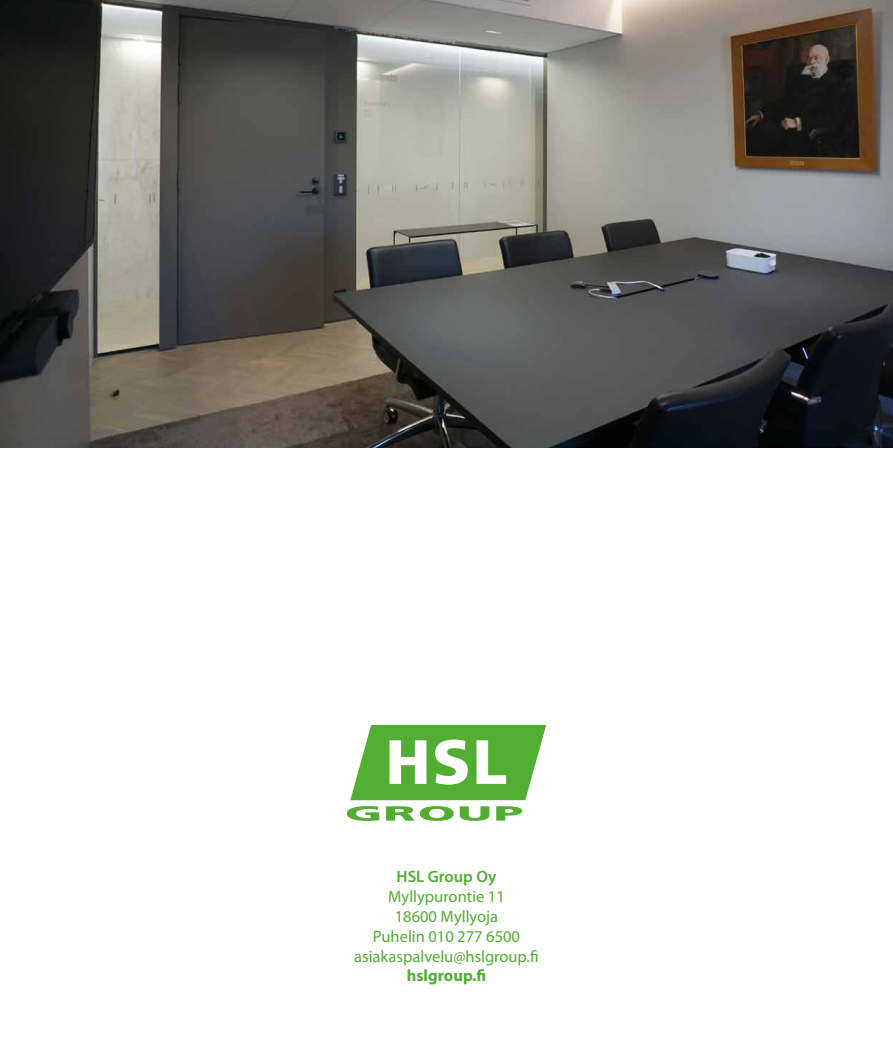
<style>
.page{position:relative;width:893px;height:1063px;background:#fff}
.page>*{position:absolute;margin:0;border:0;box-sizing:border-box;transform-origin:0 0}
.t1{font:16.5px/19.8px "Myriad Pro";color:#52ae32;text-align:center}
.t2{font:700 16.5px "Myriad Pro";color:#52ae32}
.t3{font:600 16.5px "Myriad Pro";color:#52ae32}
</style>
<div class="page">
<svg style="left:350px;top:725px;width:196px;height:75px"></svg>
<svg style="left:347px;top:806px;width:32px;height:15px"></svg>
<svg style="left:386px;top:806px;width:68px;height:15px"></svg>
<svg style="left:460px;top:806px;width:29px;height:15px"></svg>
<svg style="left:496px;top:806px;width:26px;height:15px"></svg>
<img style="left:0;top:0;width:893px;height:448px">
<p class="t3" style="left:397px;top:866px;width:101px">HSL Group Oy</p>
<p class="t1" style="left:354px;top:886px;width:186px">Myllypurontie 11<br>18600 Myllyoja<br>Puhelin 010 277 6500 asiakaspalvelu@hslgroup.fi</p>
<p class="t2" style="left:407px;top:965px;width:81px">hslgroup.fi</p>
</div>
